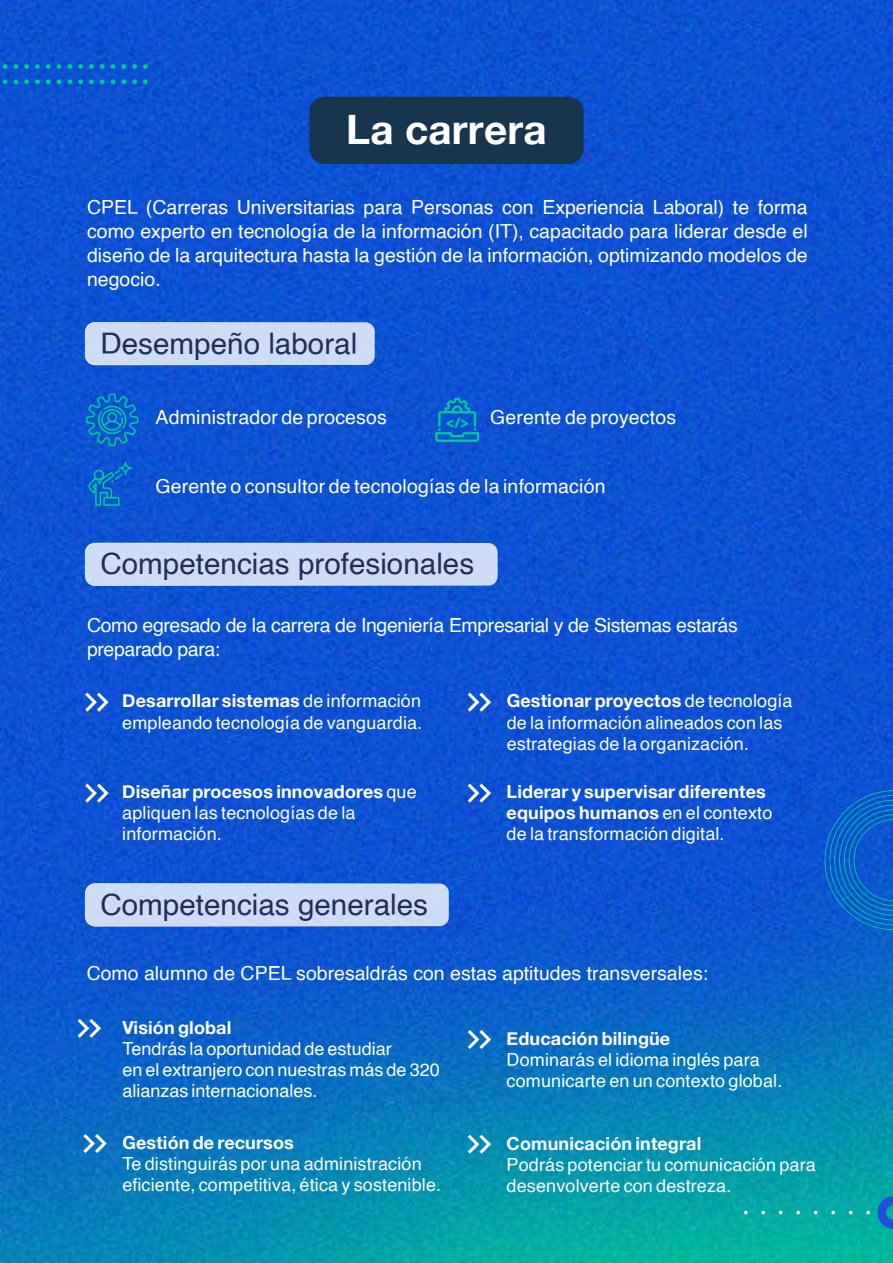
<style>
.page{position:relative;width:893px;height:1263px;background:#fff}
.page>*{position:absolute;margin:0;border:0;box-sizing:border-box;transform-origin:0 0}
.t1{font:700 40.5px "Helvetica Neue";letter-spacing:.005em;color:#fff}
.t2{font:29.55px "Helvetica";color:#202e5a}
.t3{font:19.5px/24px "Helvetica";color:#fff;text-align:justify}
.t4{font:19.5px/24px "Helvetica";letter-spacing:-.02em;color:#fff}
.t5{font:18px/21px "Helvetica";letter-spacing:.01em;color:#fff}
.t6{font:700 18px/21px "Helvetica Neue";letter-spacing:.01em;color:#fff}
.s1{font-family:"Helvetica";font-weight:400}
</style>
<div class="page">
<img style="left:0;top:0;width:893px;height:1263px">
<svg style="left:85px;top:693px;width:24px;height:19px"></svg>
<svg style="left:468px;top:693px;width:23px;height:19px"></svg>
<svg style="left:85px;top:784px;width:24px;height:19px"></svg>
<svg style="left:468px;top:784px;width:23px;height:19px"></svg>
<div style="left:85px;top:543px;width:413px;height:43px;background:#cedcf6"></div>
<svg style="left:824px;top:790px;width:69px;height:140px;background:#0a61c9"></svg>
<svg style="left:877px;top:1196px;width:16px;height:33px"></svg>
<svg style="left:866px;top:1211px;width:4px;height:3px"></svg>
<svg style="left:831px;top:1211px;width:4px;height:3px"></svg>
<svg style="left:814px;top:1211px;width:4px;height:3px"></svg>
<svg style="left:796px;top:1211px;width:4px;height:3px"></svg>
<svg style="left:779px;top:1211px;width:4px;height:3px"></svg>
<svg style="left:761px;top:1211px;width:4px;height:3px"></svg>
<svg style="left:744px;top:1211px;width:4px;height:3px"></svg>
<svg style="left:143px;top:64px;width:5px;height:5px"></svg>
<svg style="left:132px;top:64px;width:5px;height:5px"></svg>
<svg style="left:121px;top:64px;width:5px;height:5px"></svg>
<svg style="left:111px;top:64px;width:4px;height:5px"></svg>
<svg style="left:100px;top:64px;width:5px;height:5px"></svg>
<svg style="left:89px;top:64px;width:5px;height:5px"></svg>
<svg style="left:78px;top:64px;width:5px;height:5px"></svg>
<svg style="left:67px;top:64px;width:5px;height:5px"></svg>
<svg style="left:57px;top:64px;width:4px;height:5px"></svg>
<svg style="left:46px;top:64px;width:5px;height:5px"></svg>
<svg style="left:35px;top:64px;width:5px;height:5px"></svg>
<svg style="left:24px;top:64px;width:5px;height:5px"></svg>
<svg style="left:14px;top:64px;width:4px;height:5px"></svg>
<svg style="left:3px;top:64px;width:4px;height:5px"></svg>
<svg style="left:143px;top:79px;width:4px;height:5px"></svg>
<svg style="left:132px;top:79px;width:5px;height:5px"></svg>
<svg style="left:121px;top:79px;width:5px;height:5px"></svg>
<svg style="left:111px;top:79px;width:4px;height:5px"></svg>
<svg style="left:100px;top:79px;width:5px;height:5px"></svg>
<svg style="left:89px;top:79px;width:5px;height:5px"></svg>
<svg style="left:78px;top:79px;width:5px;height:5px"></svg>
<svg style="left:67px;top:79px;width:5px;height:5px"></svg>
<svg style="left:57px;top:79px;width:4px;height:5px"></svg>
<svg style="left:46px;top:79px;width:5px;height:5px"></svg>
<svg style="left:35px;top:79px;width:5px;height:5px"></svg>
<svg style="left:24px;top:79px;width:5px;height:5px"></svg>
<svg style="left:14px;top:79px;width:4px;height:5px"></svg>
<svg style="left:3px;top:79px;width:4px;height:5px"></svg>
<div style="left:309px;top:97px;width:275px;height:67px;background:#17354d;border-radius:15px"></div>
<div style="left:85px;top:883px;width:364px;height:44px;background:#cedcf5"></div>
<svg style="left:468px;top:1030px;width:23px;height:19px"></svg>
<svg style="left:83px;top:1134px;width:24px;height:19px"></svg>
<svg style="left:78px;top:1019px;width:23px;height:19px"></svg>
<svg style="left:468px;top:1135px;width:23px;height:19px"></svg>
<div style="left:85px;top:322px;width:290px;height:43px;background:#cedcf6"></div>
<svg style="left:88px;top:461px;width:44px;height:45px;background:#0967c6"></svg>
<svg style="left:86px;top:394px;width:52px;height:52px;background:#096ec3"></svg>
<svg style="left:435px;top:398px;width:44px;height:44px;background:#0775c0"></svg>
<h1 class="t1" style="left:346px;top:104px;width:202px">La carrera</h1>
<p class="t3" style="left:87px;top:196px;width:722px">CPEL (Carreras Universitarias para Personas con Experiencia Laboral) te forma como experto en tecnología de la información (IT), capacitado para liderar desde el diseño de la arquitectura hasta la gestión de la información, optimizando modelos de negocio.</p>
<h2 class="t2" style="left:100px;top:320px;width:258px">Desempeño laboral</h2>
<p class="t3" style="left:156px;top:405px;width:233px">Administrador de procesos</p>
<p class="t3" style="left:490px;top:405px;width:188px">Gerente de proyectos</p>
<p class="t3" style="left:156px;top:474px;width:451px">Gerente o consultor de tecnologías de la información</p>
<h2 class="t2" style="left:100px;top:541px;width:375px">Competencias profesionales</h2>
<p class="t4" style="left:87px;top:614px;width:652px">Como egresado de la carrera de Ingeniería Empresarial y de Sistemas estarás preparado para:</p>
<p class="t6" style="left:122px;top:690px;width:300px">Desarrollar sistemas <span class="s1">de información</span></p>
<p class="t5" style="left:122px;top:712px;width:301px">empleando tecnología de vanguardia.</p>
<p class="t6" style="left:507px;top:690px;width:287px">Gestionar proyectos <span class="s1">de tecnología</span></p>
<p class="t5" style="left:507px;top:712px;width:277px">de la información alineados con las estrategias de la organización.</p>
<p class="t6" style="left:122px;top:781px;width:296px">Diseñar procesos innovadores <span class="s1">que</span></p>
<p class="t5" style="left:122px;top:803px;width:235px">apliquen las tecnologías de la información.</p>
<h2 class="t2" style="left:100px;top:881px;width:329px">Competencias generales</h2>
<p class="t6" style="left:507px;top:781px;width:267px">Liderar y supervisar diferentes equipos humanos <span class="s1">en el contexto</span></p>
<p class="t5" style="left:507px;top:824px;width:220px">de la transformación digital.</p>
<p class="t3" style="left:87px;top:961px;width:623px">Como alumno de CPEL sobresaldrás con estas aptitudes transversales:</p>
<p class="t6" style="left:122px;top:1016px;width:110px">Visión global</p>
<p class="t5" style="left:122px;top:1038px;width:319px">Tendrás la oportunidad de estudiar<br>en el extranjero con nuestras más de 320 alianzas internacionales.</p>
<p class="t6" style="left:122px;top:1131px;width:173px">Gestión de recursos</p>
<p class="t5" style="left:122px;top:1153px;width:320px">Te distinguirás por una administración eficiente, competitiva, ética y sostenible.</p>
<p class="t6" style="left:507px;top:1027px;width:165px">Educación bilingüe</p>
<p class="t5" style="left:507px;top:1049px;width:277px">Dominarás el idioma inglés para comunicarte en un contexto global.</p>
<p class="t6" style="left:507px;top:1132px;width:196px">Comunicación integral</p>
<p class="t5" style="left:507px;top:1154px;width:311px">Podrás potenciar tu comunicación para desenvolverte con destreza.</p>
</div>
